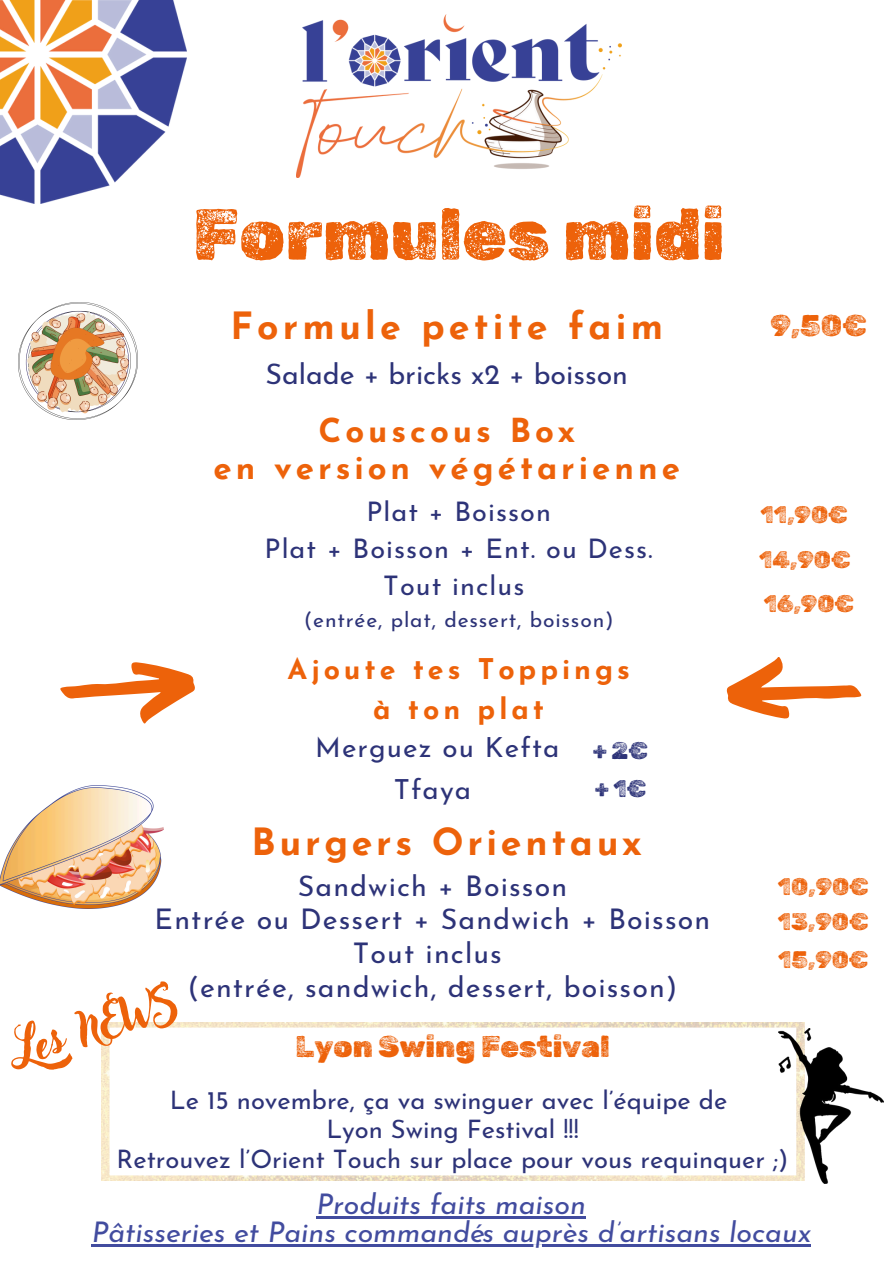
<style>
.page{position:relative;width:894px;height:1264px;background:#fff}
.page>*{position:absolute;margin:0;border:0;box-sizing:border-box;transform-origin:0 0}
.t1{font:72px "Rubik Dirt";color:#ed620a}
.t2{font:42px "Adlery Pro Swash";color:#ed620a}
.t3{font:700 37.5px "Josefin Sans";letter-spacing:.105em;color:#ed620a}
.t4{font:700 33px/37.2px "Josefin Sans";letter-spacing:.12em;color:#ed620a;text-align:center}
.t5{font:30px "Rubik Dirt";color:#ed620a}
.t6{font:28.5px "Josefin Sans";letter-spacing:.04em;color:#2d3378}
.t7{font:italic 28.5px "Josefin Sans";color:#424c9f}
.t8{font:700 28.5px/39.3px "Josefin Sans";letter-spacing:.14em;color:#ed620a;text-align:center}
.t9{font:28.5px "Josefin Sans";color:#2d3378}
.t10{font:27.75px "Josefin Sans";letter-spacing:.04em;color:#2d3378}
.t11{font:27px "Josefin Sans";letter-spacing:.04em;color:#2d3378}
.t12{font:25.5px "Josefin Sans";color:#2d3378}
.t13{font:24px "Rubik Dirt";color:#ed620a}
.t14{font:24px "Rubik Dirt";color:#2d3378}
.t15{font:21px "Josefin Sans";letter-spacing:.04em;color:#2d3378}
</style>
<div class="page">
<img style="left:18px;top:303px;width:119px;height:117px">
<img style="left:0;top:785px;width:163px;height:124px">
<svg style="left:60px;top:662px;width:135px;height:61px"></svg>
<img style="left:102px;top:1022px;width:702px;height:158px">
<img style="left:0;top:0;width:187px;height:203px">
<img style="left:297px;top:15px;width:324px;height:163px">
<svg style="left:726px;top:657px;width:136px;height:62px"></svg>
<img style="left:778px;top:1028px;width:104px;height:155px">
<hr style="left:316px;top:1216px;width:269px;height:2px;background:#424c9f">
<hr style="left:92px;top:1244px;width:718px;height:2px;background:#424c9f">
<p class="t1" style="left:192px;top:192px;width:533px">Formules midi</p>
<p class="t3" style="left:230px;top:310px;width:434px">Formule petite faim</p>
<p class="t9" style="left:265px;top:363px;width:364px">Salade + bricks x2 + boisson</p>
<p class="t4" style="left:213px;top:415px;width:467px">Couscous Box<br>en version végétarienne</p>
<p class="t11" style="left:366px;top:501px;width:186px">Plat + Boisson</p>
<h4 class="t11" style="left:264px;top:538px;width:390px">Plat + Boisson + Ent. ou Dess.</h4>
<p class="t11" style="left:383px;top:575px;width:143px">Tout inclus</p>
<p class="t15" style="left:304px;top:611px;width:311px">(entrée, plat, dessert, boisson)</p>
<h3 class="t8" style="left:287px;top:652px;width:344px">Ajoute tes Toppings à ton plat</h3>
<p class="t10" style="left:315px;top:736px;width:246px">Merguez ou Kefta</p>
<p class="t14" style="left:592px;top:736px;width:57px">+2€</p>
<p class="t10" style="left:393px;top:778px;width:79px">Tfaya</p>
<h2 class="t14" style="left:594px;top:774px;width:53px">+1€</h2>
<p class="t3" style="left:251px;top:826px;width:392px">Burgers Orientaux</p>
<p class="t5" style="left:770px;top:308px;width:98px">9,50€</p>
<p class="t13" style="left:760px;top:500px;width:89px">11,90€</p>
<h6 class="t13" style="left:758px;top:545px;width:93px">14,90€</h6>
<p class="t13" style="left:763px;top:589px;width:92px">16,90€</p>
<p class="t6" style="left:297px;top:874px;width:271px">Sandwich + Boisson</p>
<p class="t6" style="left:155px;top:908px;width:557px">Entrée ou Dessert + Sandwich + Boisson</p>
<p class="t6" style="left:353px;top:941px;width:150px">Tout inclus</p>
<p class="t6" style="left:187px;top:975px;width:491px">(entrée, sandwich, dessert, boisson)</p>
<p class="t13" style="left:777px;top:872px;width:93px">10,90€</p>
<h3 class="t13" style="left:777px;top:907px;width:92px">13,90€</h3>
<p class="t13" style="left:777px;top:945px;width:92px">15,90€</p>
<p class="t2" style="left:10px;top:1031px;width:170px;rotate:-17deg">Les NEWS</p>
<h5 class="t5" style="left:295px;top:1029px;width:315px">Lyon Swing Festival</h5>
<p class="t12" style="left:170px;top:1089px;width:558px">Le 15 novembre, ça va swinguer avec l’équipe de</p>
<p class="t12" style="left:326px;top:1119px;width:254px">Lyon Swing Festival !!!</p>
<p class="t12" style="left:117px;top:1148px;width:673px">Retrouvez l’Orient Touch sur place pour vous requinquer ;)</p>
<p class="t7" style="left:316px;top:1192px;width:271px">Produits faits maison</p>
<p class="t7" style="left:92px;top:1220px;width:720px">Pâtisseries et Pains commandés auprès d’artisans locaux</p>
</div>
